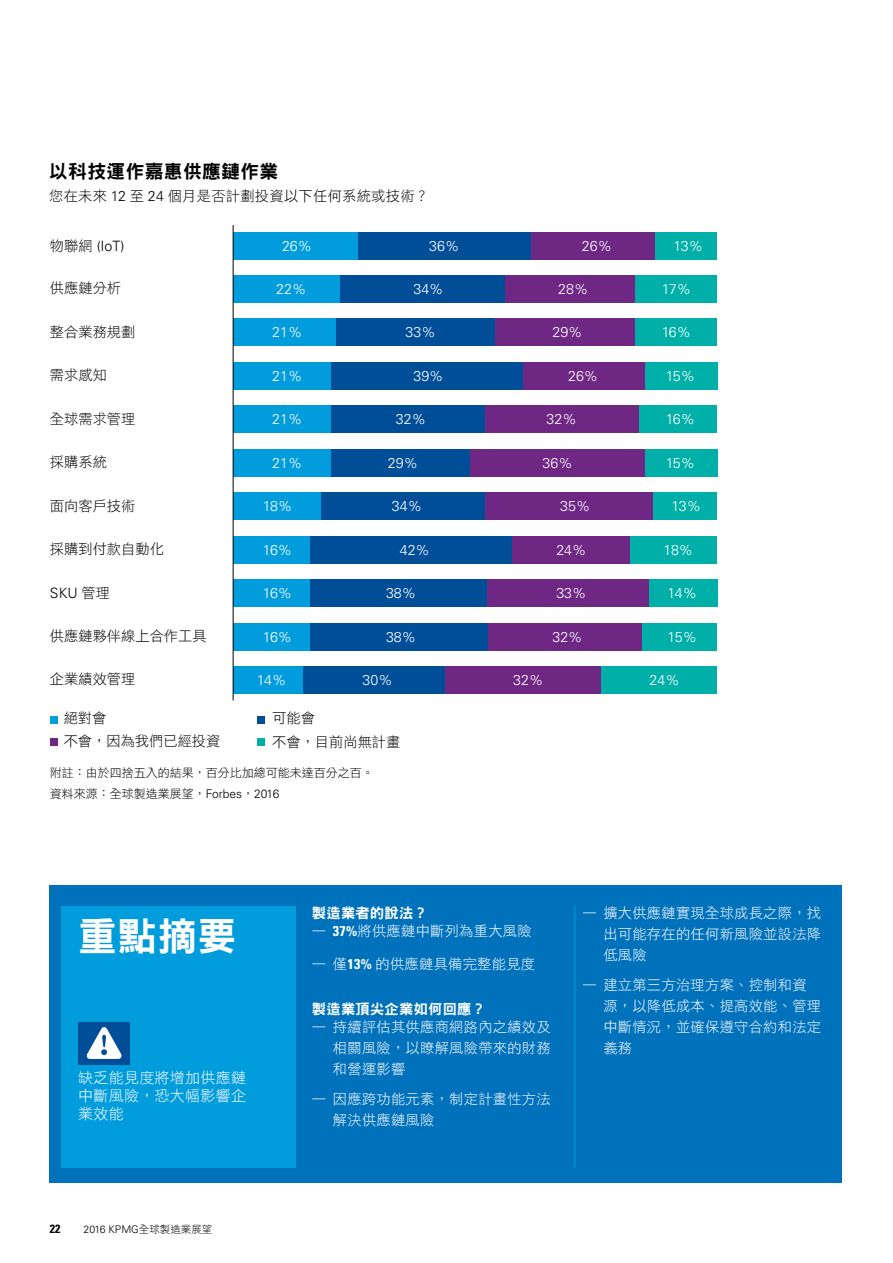
<style>
.page{position:relative;width:893px;height:1263px;background:#fff}
.page>*{position:absolute;margin:0;border:0;box-sizing:border-box;transform-origin:0 0}
.t1{font:39px "DF Hei Std W9";color:#fff}
.t2{font:18.75px "DF Hei Std W9";letter-spacing:.02em;color:#000}
.t3{font:15px/18px "DF Hei Std W3";letter-spacing:.02em;color:#fff;text-align:justify}
.t4{font:14.25px/21px "DF Hei Std W3";letter-spacing:.02em;color:#fff;text-align:justify}
.t5{font:300 14.25px "Univers LT Std";color:#fff}
.t6{font:14.25px "DF Hei Std W3";color:#000}
.t7{font:14.25px "DF Hei Std W3";letter-spacing:.02em;color:#000}
.t8{font:14.25px "DF Hei Std W9";letter-spacing:.02em;color:#fff}
.t9{font:300 14.25px "Univers LT Std";color:#000}
.t10{font:12px/21px "DF Hei Std W3";color:#000}
.t11{font:700 condensed 12px "Univers LT Std";color:#000}
.t12{font:300 10.5px "Univers LT Std";color:#000}
.s1{font-family:"Univers LT Std";font-weight:300}
.s2{font-family:"DF Hei Std W3";font-weight:400}
.s3{font-family:"Univers LT Std";font-weight:700;font-stretch:condensed}
</style>
<div class="page">
<div style="left:50px;top:885px;width:792px;height:298px;background:#0072bc"></div>
<div style="left:61px;top:906px;width:235px;height:261px;background:#009cdc"></div>
<hr style="left:574px;top:906px;width:1px;height:261px;background:#009cdc">
<div style="left:78px;top:1022px;width:52px;height:42px;background:#004e98"></div>
<svg style="left:86px;top:1027px;width:36px;height:32px"></svg>
<div style="left:233px;top:232px;width:125px;height:27px;background:#009cdc"></div>
<div style="left:358px;top:232px;width:174px;height:27px;background:#004e98"></div>
<div style="left:532px;top:232px;width:124px;height:27px;background:#6f2784"></div>
<div style="left:656px;top:232px;width:61px;height:27px;background:#00afa8"></div>
<div style="left:233px;top:275px;width:107px;height:28px;background:#009cdc"></div>
<div style="left:340px;top:275px;width:165px;height:28px;background:#004e98"></div>
<div style="left:505px;top:275px;width:131px;height:28px;background:#6f2784"></div>
<div style="left:636px;top:275px;width:81px;height:28px;background:#00afa8"></div>
<div style="left:233px;top:319px;width:103px;height:27px;background:#009cdc"></div>
<div style="left:336px;top:319px;width:159px;height:27px;background:#004e98"></div>
<div style="left:495px;top:319px;width:141px;height:27px;background:#6f2784"></div>
<div style="left:636px;top:319px;width:81px;height:27px;background:#00afa8"></div>
<div style="left:233px;top:362px;width:98px;height:27px;background:#009cdc"></div>
<div style="left:331px;top:362px;width:192px;height:27px;background:#004e98"></div>
<div style="left:523px;top:362px;width:122px;height:27px;background:#6f2784"></div>
<div style="left:645px;top:362px;width:72px;height:27px;background:#00afa8"></div>
<div style="left:233px;top:406px;width:98px;height:27px;background:#009cdc"></div>
<div style="left:331px;top:406px;width:154px;height:27px;background:#004e98"></div>
<div style="left:485px;top:406px;width:155px;height:27px;background:#6f2784"></div>
<div style="left:640px;top:406px;width:77px;height:27px;background:#00afa8"></div>
<div style="left:233px;top:449px;width:98px;height:27px;background:#009cdc"></div>
<div style="left:331px;top:449px;width:139px;height:27px;background:#004e98"></div>
<div style="left:470px;top:449px;width:175px;height:27px;background:#6f2784"></div>
<div style="left:645px;top:449px;width:72px;height:27px;background:#00afa8"></div>
<div style="left:233px;top:493px;width:88px;height:27px;background:#009cdc"></div>
<div style="left:321px;top:493px;width:164px;height:27px;background:#004e98"></div>
<div style="left:485px;top:493px;width:169px;height:27px;background:#6f2784"></div>
<div style="left:654px;top:493px;width:63px;height:27px;background:#00afa8"></div>
<div style="left:233px;top:536px;width:77px;height:27px;background:#009cdc"></div>
<div style="left:310px;top:536px;width:202px;height:27px;background:#004e98"></div>
<div style="left:512px;top:536px;width:118px;height:27px;background:#6f2784"></div>
<div style="left:630px;top:536px;width:87px;height:27px;background:#00afa8"></div>
<div style="left:233px;top:579px;width:77px;height:28px;background:#009cdc"></div>
<div style="left:310px;top:579px;width:178px;height:28px;background:#004e98"></div>
<div style="left:488px;top:579px;width:161px;height:28px;background:#6f2784"></div>
<div style="left:649px;top:579px;width:68px;height:28px;background:#00afa8"></div>
<div style="left:233px;top:623px;width:77px;height:27px;background:#009cdc"></div>
<div style="left:310px;top:623px;width:178px;height:27px;background:#004e98"></div>
<div style="left:488px;top:623px;width:154px;height:27px;background:#6f2784"></div>
<div style="left:642px;top:623px;width:75px;height:27px;background:#00afa8"></div>
<div style="left:233px;top:666px;width:70px;height:28px;background:#009cdc"></div>
<div style="left:303px;top:666px;width:142px;height:28px;background:#004e98"></div>
<div style="left:445px;top:666px;width:156px;height:28px;background:#6f2784"></div>
<div style="left:601px;top:666px;width:116px;height:28px;background:#00afa8"></div>
<div style="left:50px;top:716px;width:8px;height:7px;background:#009cdc"></div>
<div style="left:257px;top:716px;width:8px;height:7px;background:#004e98"></div>
<div style="left:50px;top:738px;width:8px;height:8px;background:#6f2784"></div>
<div style="left:257px;top:738px;width:8px;height:8px;background:#00afa8"></div>
<hr style="left:233px;top:225px;width:1px;height:475px;background:#000">
<h2 class="t2" style="left:49px;top:161px;width:231px">以科技運作嘉惠供應鏈作業</h2>
<p class="t7" style="left:49px;top:188px;width:381px">您在未來 <span class="s1">12</span> 至 <span class="s1">24</span> 個月是否計劃投資以下任何系統或技術？</p>
<p class="t9" style="left:50px;top:237px;width:76px"><span class="s2">物聯網</span> (IoT)</p>
<p class="t5" style="left:282px;top:237px;width:32px">26%</p>
<p class="t5" style="left:429px;top:237px;width:32px">36%</p>
<p class="t5" style="left:582px;top:237px;width:32px">26%</p>
<p class="t5" style="left:673px;top:237px;width:31px">13%</p>
<p class="t6" style="left:50px;top:280px;width:73px">供應鏈分析</p>
<p class="t5" style="left:276px;top:280px;width:32px">22%</p>
<p class="t5" style="left:413px;top:280px;width:32px">34%</p>
<p class="t5" style="left:558px;top:280px;width:32px">28%</p>
<p class="t5" style="left:662px;top:280px;width:31px">17%</p>
<p class="t6" style="left:50px;top:324px;width:87px">整合業務規劃</p>
<p class="t5" style="left:272px;top:324px;width:32px">21%</p>
<p class="t5" style="left:406px;top:324px;width:32px">33%</p>
<p class="t5" style="left:552px;top:324px;width:32px">29%</p>
<p class="t5" style="left:662px;top:324px;width:31px">16%</p>
<p class="t6" style="left:50px;top:368px;width:58px">需求感知</p>
<p class="t5" style="left:272px;top:367px;width:32px">21%</p>
<p class="t5" style="left:413px;top:367px;width:32px">39%</p>
<p class="t5" style="left:568px;top:367px;width:32px">26%</p>
<p class="t5" style="left:666px;top:367px;width:31px">15%</p>
<p class="t6" style="left:50px;top:411px;width:87px">全球需求管理</p>
<p class="t5" style="left:272px;top:411px;width:32px">21%</p>
<p class="t5" style="left:396px;top:411px;width:32px">32%</p>
<p class="t5" style="left:546px;top:411px;width:32px">32%</p>
<p class="t5" style="left:666px;top:411px;width:31px">16%</p>
<p class="t6" style="left:50px;top:455px;width:58px">採購系統</p>
<p class="t5" style="left:272px;top:454px;width:32px">21%</p>
<p class="t5" style="left:388px;top:454px;width:32px">29%</p>
<p class="t5" style="left:543px;top:454px;width:32px">36%</p>
<p class="t5" style="left:666px;top:454px;width:31px">15%</p>
<p class="t6" style="left:50px;top:498px;width:87px">面向客戶技術</p>
<p class="t5" style="left:263px;top:498px;width:31px">18%</p>
<p class="t5" style="left:392px;top:498px;width:32px">34%</p>
<p class="t5" style="left:560px;top:498px;width:32px">35%</p>
<p class="t5" style="left:672px;top:498px;width:31px">13%</p>
<p class="t6" style="left:50px;top:542px;width:115px">採購到付款自動化</p>
<p class="t5" style="left:263px;top:541px;width:31px">16%</p>
<p class="t5" style="left:400px;top:541px;width:32px">42%</p>
<p class="t5" style="left:556px;top:541px;width:32px">24%</p>
<p class="t5" style="left:664px;top:541px;width:31px">18%</p>
<p class="t9" style="left:50px;top:584px;width:62px">SKU <span class="s2">管理</span></p>
<p class="t5" style="left:263px;top:584px;width:31px">16%</p>
<p class="t5" style="left:386px;top:584px;width:32px">38%</p>
<p class="t5" style="left:556px;top:584px;width:32px">33%</p>
<p class="t5" style="left:668px;top:584px;width:31px">14%</p>
<p class="t6" style="left:50px;top:628px;width:158px">供應鏈夥伴線上合作工具</p>
<p class="t5" style="left:263px;top:628px;width:31px">16%</p>
<p class="t5" style="left:386px;top:628px;width:32px">38%</p>
<p class="t5" style="left:552px;top:628px;width:32px">32%</p>
<p class="t5" style="left:668px;top:628px;width:31px">15%</p>
<p class="t6" style="left:50px;top:671px;width:87px">企業績效管理</p>
<p class="t5" style="left:257px;top:671px;width:31px">14%</p>
<p class="t5" style="left:362px;top:671px;width:32px">30%</p>
<p class="t5" style="left:513px;top:671px;width:32px">32%</p>
<p class="t5" style="left:650px;top:671px;width:32px">24%</p>
<p class="t6" style="left:64px;top:710px;width:44px">絕對會</p>
<p class="t6" style="left:272px;top:710px;width:44px">可能會</p>
<p class="t6" style="left:64px;top:733px;width:158px">不會，因為我們已經投資</p>
<p class="t6" style="left:272px;top:734px;width:130px">不會，目前尚無計畫</p>
<p class="t10" style="left:50px;top:762px;width:325px">附註：由於四捨五入的結果，百分比加總可能未達百分之百。資料來源：全球製造業展望，<span class="s1">Forbes</span>，<span class="s1">2016</span></p>
<h1 class="t1" style="left:78px;top:914px;width:160px">重點摘要</h1>
<p class="t3" style="left:78px;top:1068px;width:170px">缺乏能見度將增加供應鏈中斷風險，恐大幅影響企業效能</p>
<p class="t11" style="left:50px;top:1221px;width:12px">22</p>
<p class="t12" style="left:84px;top:1223px;width:130px">2016 KPMG<span class="s2">全球製造業展望</span></p>
<p class="t8" style="left:312px;top:905px;width:117px">製造業者的說法？</p>
<p class="t4" style="left:312px;top:920px;width:221px">— <span class="s3">37%</span>將供應鏈中斷列為重大風險</p>
<p class="t4" style="left:312px;top:953px;width:225px">— 僅<span class="s3">13%</span> 的供應鏈具備完整能見度</p>
<p class="t8" style="left:312px;top:1001px;width:176px">製造業頂尖企業如何回應？</p>
<p class="t4" style="left:333px;top:1016px;width:219px;text-indent:-21px">— 持續評估其供應商網路內之績效及相關風險，以瞭解風險帶來的財務和營運影響</p>
<p class="t4" style="left:333px;top:1088px;width:219px;text-indent:-21px">— 因應跨功能元素，制定計畫性方法解決供應鏈風險</p>
<p class="t4" style="left:603px;top:902px;width:219px;text-indent:-21px">— 擴大供應鏈實現全球成長之際，找出可能存在的任何新風險並設法降低風險</p>
<p class="t4" style="left:603px;top:974px;width:219px;text-align:left;text-indent:-21px">— 建立第三方治理方案、控制和資源，以降低成本、提高效能、管理中斷情況，並確保遵守合約和法定義務</p>
</div>
